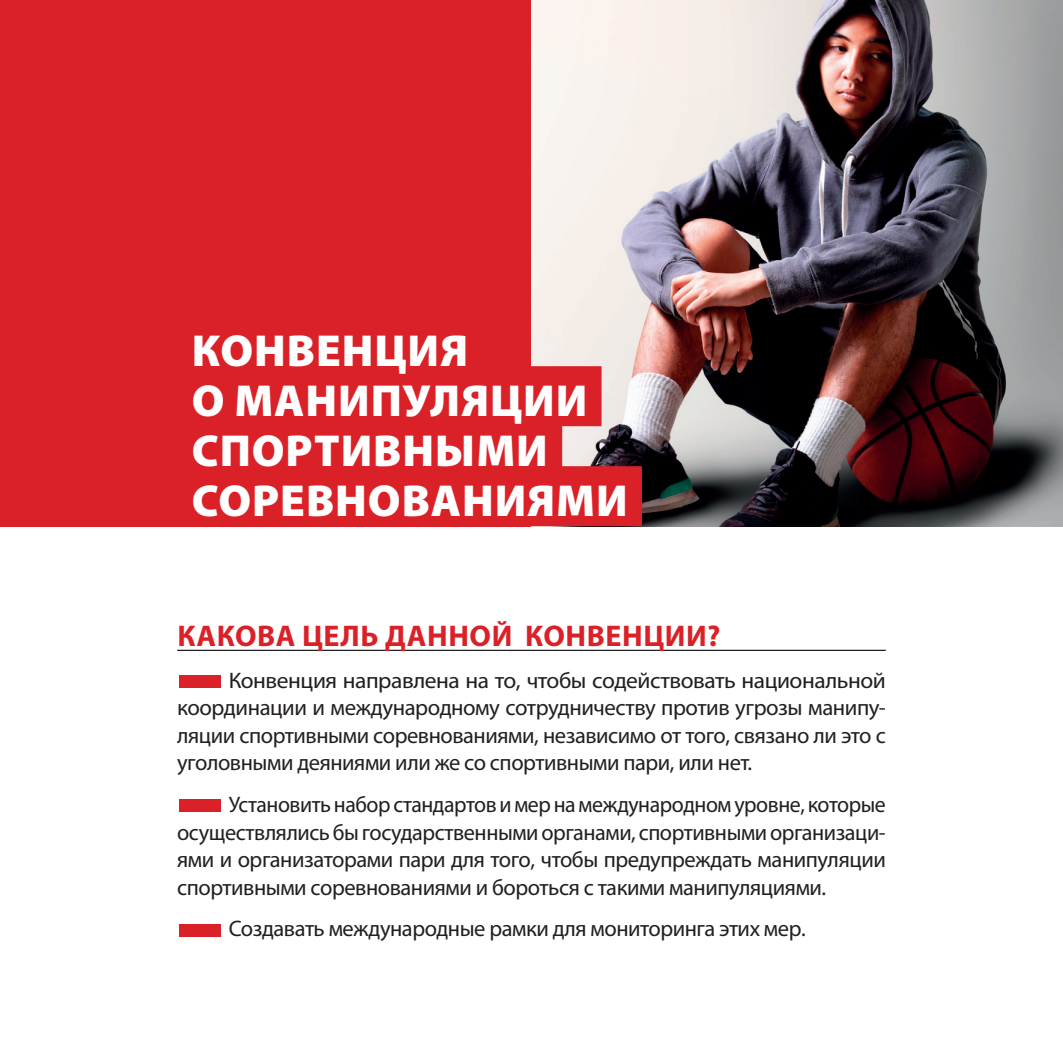
<style>
.page{position:relative;width:1063px;height:1063px;background:#fff}
.page>*{position:absolute;margin:0;border:0;box-sizing:border-box;transform-origin:0 0}
.t1{font:900 45px/50px "Myriad Pro";letter-spacing:.02em;color:#fff}
.t2{font:700 30px "Myriad Pro";letter-spacing:.02em;color:#da2128}
.t3{font:22.5px/27.5px "Myriad Pro";letter-spacing:-.02em;color:#231f20;text-align:justify}
.t4{font:22.5px/27.5px "Myriad Pro";letter-spacing:-.02em;color:#231f20;text-align:justify;scale:1.04 1}
.s1{color:#da2128}
</style>
<div class="page">
<div style="left:0;top:0;width:579px;height:526px;background:#da2128"></div>
<img style="left:531px;top:0;width:532px;height:526px">
<div style="left:177px;top:366px;width:425px;height:60px;background:#da2128"></div>
<div style="left:177px;top:416px;width:385px;height:60px;background:#da2128"></div>
<div style="left:177px;top:466px;width:465px;height:60px;background:#da2128"></div>
<hr style="left:177px;top:650px;width:709px;height:1px;background:#231f20">
<h1 class="t1" style="left:192px;top:324px;width:438px">КОНВЕНЦИЯ<br>О МАНИПУЛЯЦИИ<br>СПОРТИВНЫМИ<br>СОРЕВНОВАНИЯМИ</h1>
<h2 class="t2" style="left:177px;top:617px;width:544px">КАКОВА ЦЕЛЬ ДАННОЙ КОНВЕНЦИИ?</h2>
<p class="t4" style="left:177px;top:666px;width:683px"><span class="s1">■</span>Конвенция направлена на то, чтобы содействовать национальной координации и международному сотрудничеству против угрозы манипу&shy;ляции спортивными соревнованиями, независимо от того, связано ли это с уголовными деяниями или же со спортивными пари, или нет.</p>
<p class="t3" style="left:177px;top:790px;width:710px"><span class="s1">■</span>Установить набор стандартов и мер на международном уровне, которые осуществлялись бы государственными органами, спортивными организаци&shy;ями и организаторами пари для того, чтобы предупреждать манипуляции спортивными соревнованиями и бороться с такими манипуляциями.</p>
<p class="t3" style="left:177px;top:915px;width:630px"><span class="s1">■</span>Создавать международные рамки для мониторинга этих мер.</p>
</div>
